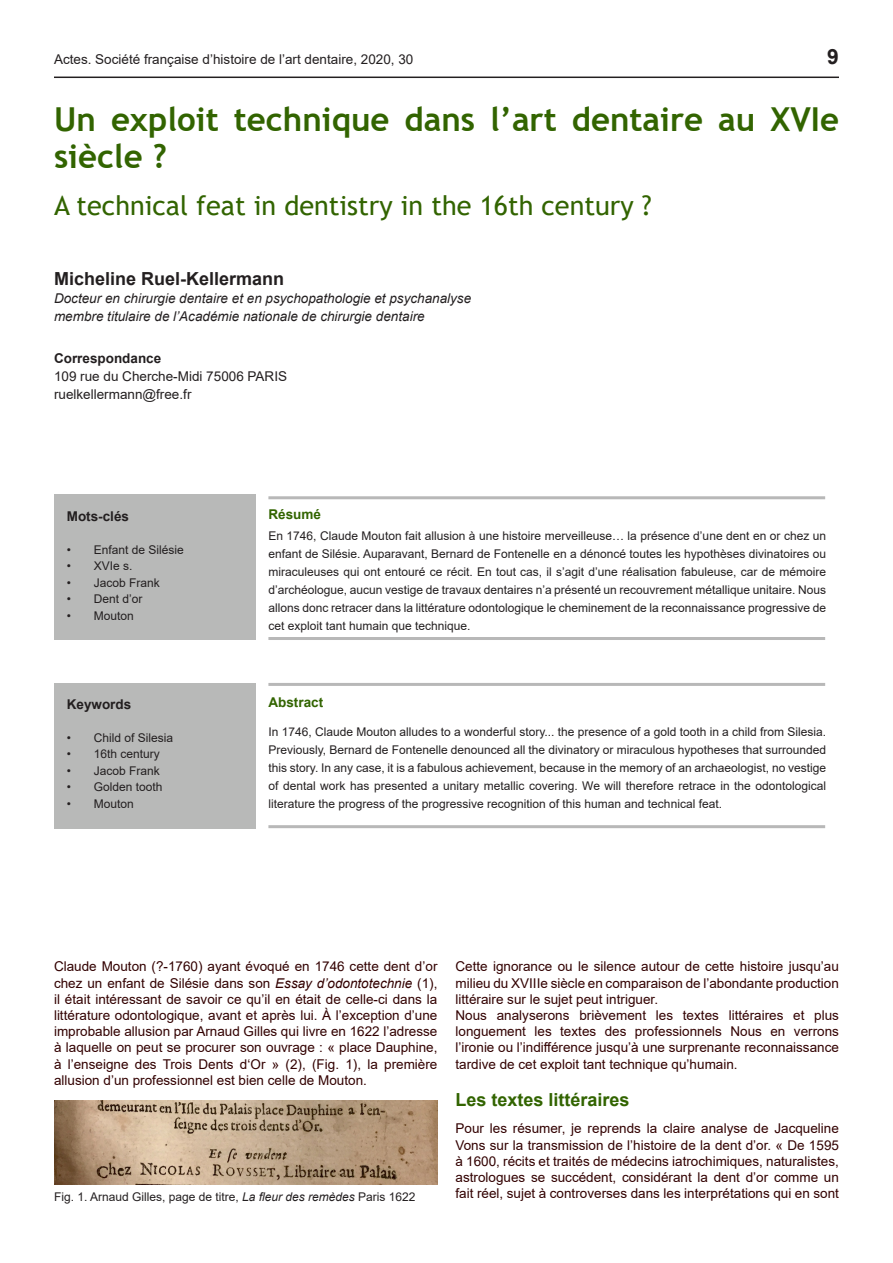
<style>
.page{position:relative;width:893px;height:1263px;background:#fff}
.page>*{position:absolute;margin:0;border:0;box-sizing:border-box;transform-origin:0 0}
.sous_titre{font:700 33px/36px "Trebuchet MS";color:#326400}
.sous_titre-2{font:27px "Trebuchet MS";color:#326400}
.t1{font:700 21px "Arial";color:#231f20}
.t2{font:700 18px "Arial";color:#231f20}
.corps{font:700 18px "Arial";color:#326400}
.corps-2{font:13.5px/16.2px "Arial";color:#320000;text-align:justify}
.t3{font:italic 13.5px "Arial";color:#231f20}
.t4{font:13.5px "Arial";color:#231f20}
.t5{font:700 13.5px "Arial";color:#231f20}
.corps-3{font:700 13.5px "Arial";color:#326400}
.corps-4{font:12px/18px "Arial";color:#231f20;text-align:justify}
.s1{font-style:italic}
</style>
<div class="page">
<hr style="left:54px;top:77px;width:785px;height:1px;background:#231f20">
<hr style="left:268px;top:496px;width:557px;height:3px;background:#b8b8b8">
<div style="left:54px;top:495px;width:202px;height:145px;background:#b8b9b8"></div>
<hr style="left:268px;top:637px;width:557px;height:3px;background:#b8b8b8">
<hr style="left:268px;top:683px;width:557px;height:3px;background:#b8b8b8">
<div style="left:54px;top:683px;width:202px;height:145px;background:#b8b9b8"></div>
<hr style="left:268px;top:825px;width:557px;height:3px;background:#b8b8b8">
<img style="left:54px;top:1100px;width:383px;height:85px">
<p class="t4" style="left:54px;top:50px;width:361px">Actes. Société française d’histoire de l’art dentaire, 2020, 30</p>
<p class="t1" style="left:827px;top:41px;width:13px">9</p>
<p class="sous_titre" style="left:54px;top:102px;width:786px">Un exploit technique dans l’art dentaire au XVIe siècle ?</p>
<p class="sous_titre-2" style="left:54px;top:188px;width:599px">A technical feat in dentistry in the 16th century ?</p>
<p class="t2" style="left:54px;top:266px;width:232px">Micheline Ruel-Kellermann</p>
<p class="t3" style="left:54px;top:290px;width:419px">Docteur en chirurgie dentaire et en psychopathologie et psychanalyse</p>
<p class="t3" style="left:54px;top:308px;width:372px">membre titulaire de l’Académie nationale de chirurgie dentaire</p>
<p class="t5" style="left:54px;top:349px;width:109px">Correspondance</p>
<p class="t4" style="left:54px;top:367px;width:235px">109 rue du Cherche-Midi 75006 PARIS</p>
<p class="t4" style="left:54px;top:385px;width:139px">ruelkellermann@free.fr</p>
<p class="t5" style="left:67px;top:507px;width:64px">Mots-clés</p>
<p class="corps-4" style="left:67px;top:540px;width:119px">• Enfant de Silésie</p>
<p class="corps-4" style="left:67px;top:557px;width:67px">• XVIe s.</p>
<p class="corps-4" style="left:67px;top:573px;width:95px">• Jacob Frank</p>
<p class="corps-4" style="left:67px;top:590px;width:77px">• Dent d’or</p>
<p class="corps-4" style="left:67px;top:606px;width:69px">• Mouton</p>
<p class="t5" style="left:67px;top:695px;width:66px">Keywords</p>
<p class="corps-4" style="left:67px;top:729px;width:108px">• Child of Silesia</p>
<p class="corps-4" style="left:67px;top:745px;width:95px">• 16th century</p>
<p class="corps-4" style="left:67px;top:762px;width:95px">• Jacob Frank</p>
<p class="corps-4" style="left:67px;top:778px;width:97px">• Golden tooth</p>
<p class="corps-4" style="left:67px;top:795px;width:69px">• Mouton</p>
<p class="corps-3" style="left:268px;top:505px;width:54px">Résumé</p>
<p class="corps-4" style="left:268px;top:527px;width:559px">En 1746, Claude Mouton fait allusion à une histoire merveilleuse… la présence d’une dent en or chez un enfant de Silésie. Auparavant, Bernard de Fontenelle en a dénoncé toutes les hypothèses divinatoires ou miraculeuses qui ont entouré ce récit. En tout cas, il s’agit d’une réalisation fabuleuse, car de mémoire d’archéologue, aucun vestige de travaux dentaires n’a présenté un recouvrement métallique unitaire. Nous allons donc retracer dans la littérature odontologique le cheminement de la reconnaissance progressive de cet exploit tant humain que technique.</p>
<p class="corps-3" style="left:268px;top:693px;width:56px">Abstract</p>
<p class="corps-4" style="left:268px;top:722px;width:559px">In 1746, Claude Mouton alludes to a wonderful story... the presence of a gold tooth in a child from Silesia.<br>Previously, Bernard de Fontenelle denounced all the divinatory or miraculous hypotheses that surrounded this story. In any case, it is a fabulous achievement, because in the memory of an archaeologist, no vestige of dental work has presented a unitary metallic covering. We will therefore retrace in the odontological literature the progress of the progressive recognition of this human and technical feat.</p>
<p class="corps-2" style="left:54px;top:958px;width:385px">Claude Mouton (?-1760) ayant évoqué en 1746 cette dent d’or chez un enfant de Silésie dans son <span class="s1">Essay d’odontotechnie</span> (1), il était intéressant de savoir ce qu’il en était de celle-ci dans la littérature odontologique, avant et après lui. À l’exception d’une improbable allusion par Arnaud Gilles qui livre en 1622 l’adresse à laquelle on peut se procurer son ouvrage : « place Dauphine, à l’enseigne des Trois Dents d‘Or » (2), (Fig. 1), la première allusion d’un professionnel est bien celle de Mouton.</p>
<p class="corps-2" style="left:455px;top:958px;width:385px">Cette ignorance ou le silence autour de cette histoire jusqu’au milieu du XVIIIe siècle en comparaison de l’abondante production littéraire sur le sujet peut intriguer.</p>
<p class="corps-2" style="left:455px;top:1007px;width:385px">Nous analyserons brièvement les textes littéraires et plus longuement les textes des professionnels Nous en verrons l’ironie ou l’indifférence jusqu’à une surprenante reconnaissance tardive de cet exploit tant technique qu’humain.</p>
<p class="corps" style="left:455px;top:1087px;width:176px">Les textes littéraires</p>
<p class="corps-2" style="left:455px;top:1120px;width:385px">Pour les résumer, je reprends la claire analyse de Jacqueline Vons sur la transmission de l’histoire de la dent d’or. « De 1595 à 1600, récits et traités de médecins iatrochimiques, naturalistes, astrologues se succédent, considérant la dent d’or comme un fait réel, sujet à controverses dans les interprétations qui en sont</p>
<p class="corps-4" style="left:54px;top:1188px;width:363px">Fig. 1. Arnaud Gilles, page de titre, <span class="s1">La fleur des remèdes</span> Paris 1622</p>
</div>
